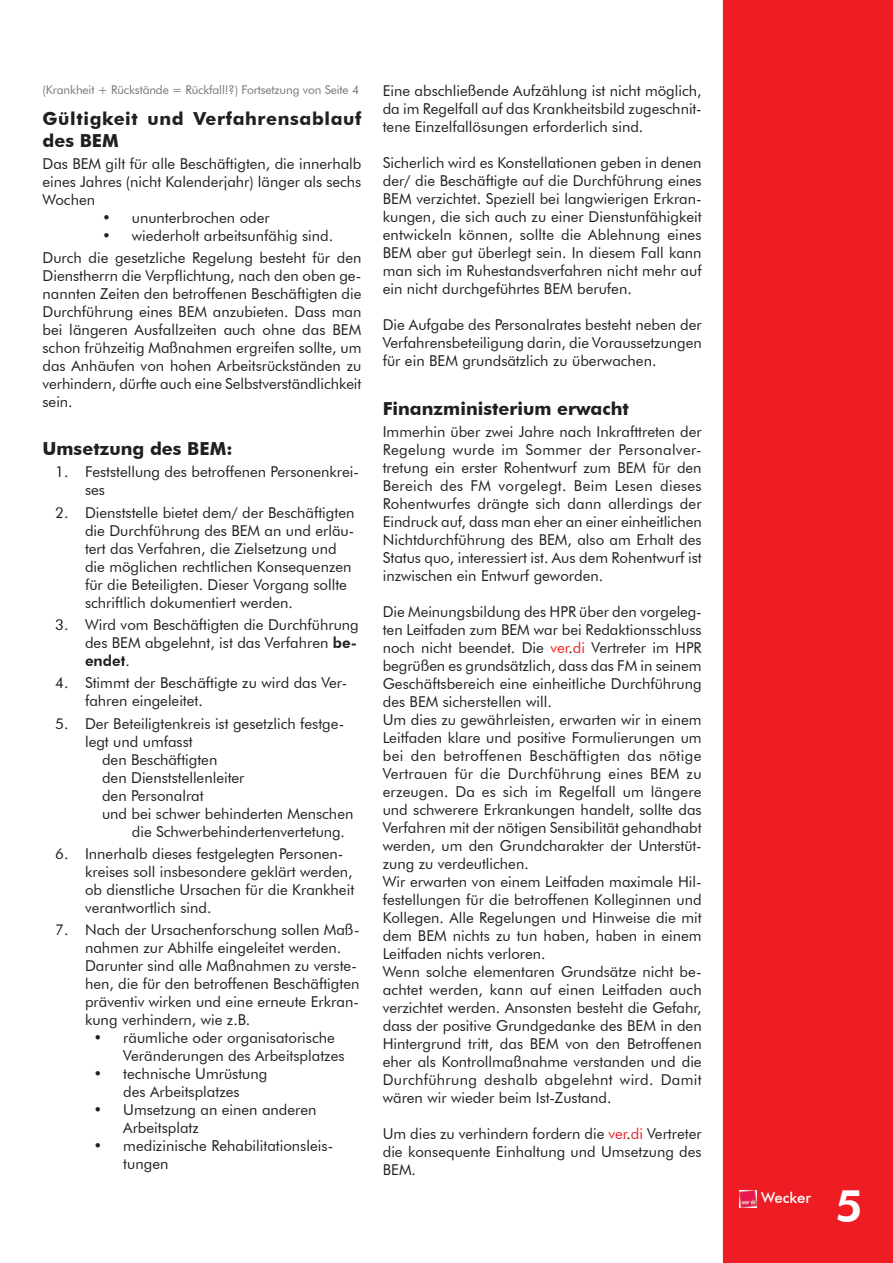
<style>
.page{position:relative;width:893px;height:1263px;background:#fff}
.page>*{position:absolute;margin:0;border:0;box-sizing:border-box;transform-origin:0 0}
.t1{font:800 45px "Futura BT";color:#fff}
.t2{font:700 18px "Futura BT";color:#231f20}
.t3{font:700 18px/21.6px "Futura BT";letter-spacing:.035em;color:#231f20}
.t4{font:15px/18px "Futura BT";color:#231f20}
.t5{font:500 15px "Futura BT";color:#fff}
.t6{font:12px "Futura BT";letter-spacing:-.01em;color:#757679}
.s1{font-weight:800}
.s2{color:#ee1d23}
</style>
<div class="page">
<div style="left:723px;top:0;width:170px;height:1263px;background:#ee1d23"></div>
<img style="left:740px;top:1190px;width:17px;height:17px">
<p class="t6" style="left:43px;top:83px;width:318px">(Krankheit + Rückstände = Rückfall!?) Fortsetzung von Seite 4</p>
<p class="t3" style="left:43px;top:108px;width:320px">Gültigkeit und Verfahrensablauf des BEM</p>
<p class="t4" style="left:43px;top:154px;width:320px;text-align:justify">Das BEM gilt für alle Beschäftigten, die innerhalb eines Jahres (nicht Kalenderjahr) länger als sechs Wochen</p>
<p class="t4" style="left:102px;top:208px;width:169px">• ununterbrochen oder</p>
<p class="t4" style="left:43px;top:224px;width:320px;line-height:22.2px;text-indent:60px">• wiederholt arbeitsunfähig sind.<br>Durch die gesetzliche Regelung besteht für den</p>
<p class="t4" style="left:43px;top:267px;width:320px;text-align:justify">Dienstherrn die Verpflichtung, nach den oben ge&shy;nannten Zeiten den betroffenen Beschäftigten die Durchführung eines BEM anzubieten. Dass man bei längeren Ausfallzeiten auch ohne das BEM schon frühzeitig Maßnahmen ergreifen sollte, um das Anhäufen von hohen Arbeitsrückständen zu verhindern, dürfte auch eine Selbstverständlichkeit sein.</p>
<p class="t2" style="left:43px;top:438px;width:192px">Umsetzung des BEM:</p>
<p class="t4" style="left:85px;top:463px;width:275px;text-indent:-30px">1. Feststellung des betroffenen Personenkrei&shy;ses</p>
<p class="t4" style="left:85px;top:503px;width:271px;text-indent:-30px">2. Dienststelle bietet dem/ der Beschäftigten die Durchführung des BEM an und erläu&shy;tert das Verfahren, die Zielsetzung und die möglichen rechtlichen Konsequenzen für die Beteiligten. Dieser Vorgang sollte schriftlich dokumentiert werden.</p>
<p class="t4" style="left:85px;top:615px;width:275px;text-align:justify;text-indent:-30px">3. Wird vom Beschäftigten die Durchführung des BEM abgelehnt, ist das Verfahren <span class="s1">be&shy;endet</span>.</p>
<p class="t4" style="left:85px;top:674px;width:264px;text-indent:-30px">4. Stimmt der Beschäftigte zu wird das Ver&shy;fahren eingeleitet.</p>
<p class="t4" style="left:55px;top:714px;width:291px">5. Der Beteiligtenkreis ist gesetzlich festge-</p>
<p class="t4" style="left:85px;top:732px;width:109px">legt und umfasst</p>
<p class="t4" style="left:102px;top:750px;width:117px">den Beschäftigten</p>
<p class="t4" style="left:102px;top:768px;width:144px">den Dienststellenleiter</p>
<p class="t4" style="left:102px;top:786px;width:103px">den Personalrat</p>
<p class="t4" style="left:102px;top:804px;width:253px">und bei schwer behinderten Menschen</p>
<p class="t4" style="left:132px;top:822px;width:215px">die Schwerbehindertenvertetung.</p>
<p class="t4" style="left:85px;top:844px;width:271px;text-indent:-30px">6. Innerhalb dieses festgelegten Personen&shy;kreises soll insbesondere geklärt werden, ob dienstliche Ursachen für die Krankheit verantwortlich sind.</p>
<p class="t4" style="left:85px;top:920px;width:276px;text-indent:-30px">7. Nach der Ursachenforschung sollen Maß&shy;nahmen zur Abhilfe eingeleitet werden.<br>Darunter sind alle Maßnahmen zu verste&shy;hen, die für den betroffenen Beschäftigten präventiv wirken und eine erneute Erkran&shy;kung verhindern, wie z.B.</p>
<p class="t4" style="left:123px;top:1028px;width:223px;text-indent:-30px">• räumliche oder organisatorische<br>Veränderungen des Arbeitsplatzes</p>
<p class="t4" style="left:94px;top:1064px;width:175px;text-align:center">• technische Umrüstung des Arbeitsplatzes</p>
<p class="t4" style="left:123px;top:1100px;width:195px;text-indent:-30px">• Umsetzung an einen anderen<br>Arbeitsplatz</p>
<p class="t4" style="left:123px;top:1136px;width:211px;text-indent:-30px">• medizinische Rehabilitationsleis&shy;tungen</p>
<p class="t4" style="left:383px;top:82px;width:320px;text-align:justify">Eine abschließende Aufzählung ist nicht möglich, da im Regelfall auf das Krankheitsbild zugeschnit&shy;tene Einzelfallösungen erforderlich sind.</p>
<p class="t4" style="left:383px;top:154px;width:320px;text-align:justify">Sicherlich wird es Konstellationen geben in denen der/ die Beschäftigte auf die Durchführung eines BEM verzichtet. Speziell bei langwierigen Erkran&shy;kungen, die sich auch zu einer Dienstunfähigkeit entwickeln können, sollte die Ablehnung eines BEM aber gut überlegt sein. In diesem Fall kann man sich im Ruhestandsverfahren nicht mehr auf ein nicht durchgeführtes BEM berufen.</p>
<p class="t4" style="left:383px;top:316px;width:320px;text-align:justify">Die Aufgabe des Personalrates besteht neben der Verfahrensbeteiligung darin, die Voraussetzungen für ein BEM grundsätzlich zu überwachen.</p>
<p class="t2" style="left:383px;top:397px;width:248px">Finanzministerium erwacht</p>
<p class="t4" style="left:383px;top:422px;width:320px;text-align:justify">Immerhin über zwei Jahre nach Inkrafttreten der Regelung wurde im Sommer der Personalver&shy;tretung ein erster Rohentwurf zum BEM für den Bereich des FM vorgelegt. Beim Lesen dieses Rohentwurfes drängte sich dann allerdings der Eindruck auf, dass man eher an einer einheitlichen Nichtdurchführung des BEM, also am Erhalt des Status quo, interessiert ist. Aus dem Rohentwurf ist inzwischen ein Entwurf geworden.</p>
<p class="t4" style="left:383px;top:602px;width:320px">Die Meinungsbildung des HPR über den vorgeleg&shy;ten Leitfaden zum BEM war bei Redaktionsschluss noch nicht beendet. Die <span class="s2">ver</span>.<span class="s2">di</span> Vertreter im HPR begrüßen es grundsätzlich, dass das FM in seinem Geschäftsbereich eine einheitliche Durchführung des BEM sicherstellen will.<br>Um dies zu gewährleisten, erwarten wir in einem Leitfaden klare und positive Formulierungen um bei den betroffenen Beschäftigten das nötige Vertrauen für die Durchführung eines BEM zu erzeugen. Da es sich im Regelfall um längere und schwerere Erkrankungen handelt, sollte das Verfahren mit der nötigen Sensibilität gehandhabt werden, um den Grundcharakter der Unterstüt&shy;zung zu verdeutlichen.<br>Wir erwarten von einem Leitfaden maximale Hil&shy;festellungen für die betroffenen Kolleginnen und Kollegen. Alle Regelungen und Hinweise die mit dem BEM nichts zu tun haben, haben in einem Leitfaden nichts verloren.<br>Wenn solche elementaren Grundsätze nicht be&shy;achtet werden, kann auf einen Leitfaden auch verzichtet werden. Ansonsten besteht die Gefahr, dass der positive Grundgedanke des BEM in den Hintergrund tritt, das BEM von den Betroffenen eher als Kontrollmaßnahme verstanden und die Durchführung deshalb abgelehnt wird. Damit wären wir wieder beim Ist-Zustand.</p>
<p class="t4" style="left:383px;top:1124px;width:320px;text-align:justify">Um dies zu verhindern fordern die <span class="s2">ver</span>.<span class="s2">di</span> Vertreter die konsequente Einhaltung und Umsetzung des BEM.</p>
<p class="t5" style="left:761px;top:1188px;width:52px">Wecker</p>
<h1 class="t1" style="left:836px;top:1178px;width:29px">5</h1>
</div>
